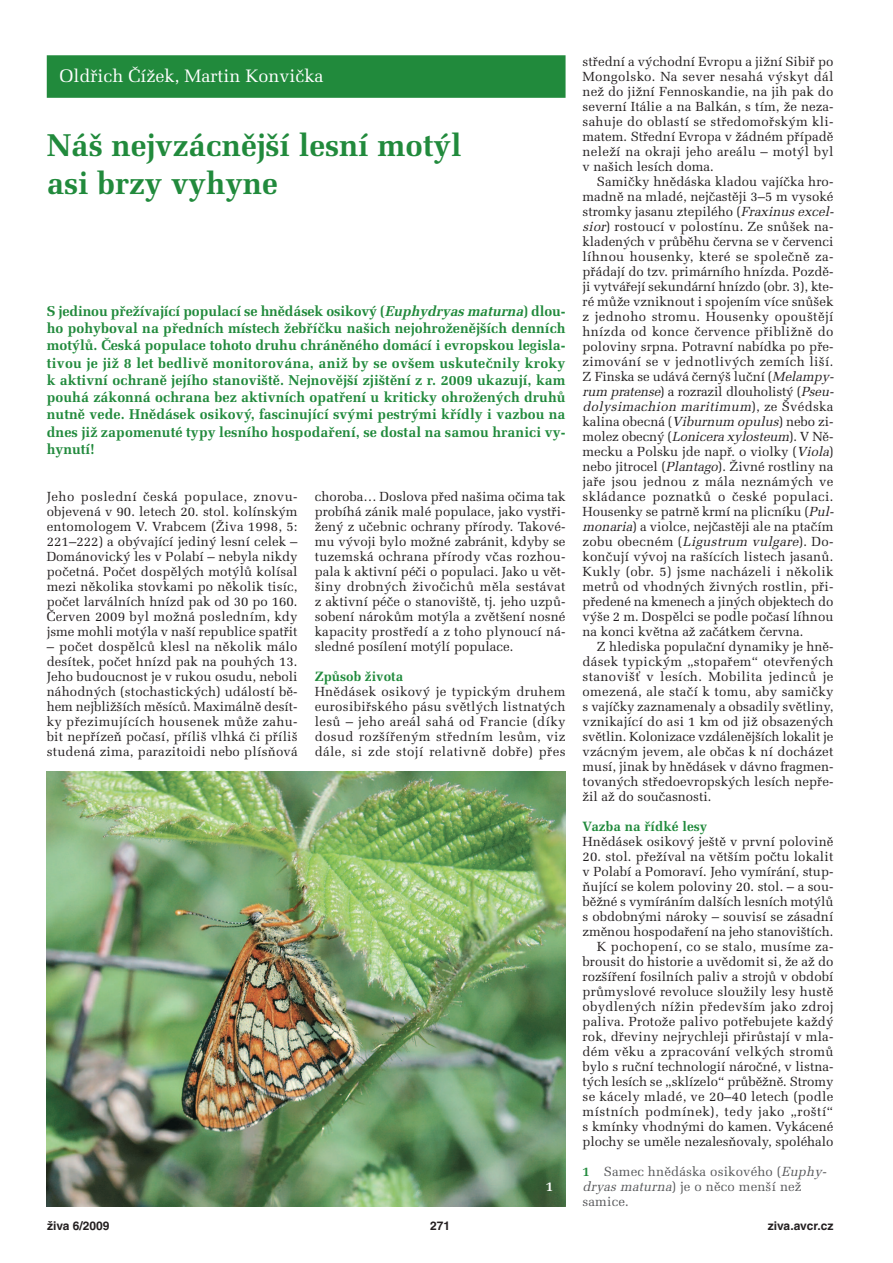
<style>
.page{position:relative;width:893px;height:1263px;background:#fff}
.page>*{position:absolute;margin:0;border:0;box-sizing:border-box;transform-origin:0 0}
.t1{font:700 31.5px/37.5px "Melior CE";color:#218a3c}
.t2{font:18px "Melior CE";color:#fff}
.t3{font:700 14.25px/17.2px "Melior CE";letter-spacing:.01em;color:#218a3c;text-align:justify}
.t4{font:700 13.5px "Melior CE";letter-spacing:.005em;color:#218a3c}
.t5{font:700 13.5px "Melior CE";color:#fff}
.t6{font:13.2px/15px "Melior CE";color:#231f20;text-align:justify}
.t7{font:13.2px/15px "Melior CE";letter-spacing:.01em;color:#57585a}
.t8{font:700 12px "Helvetica CE";color:#231f20}
.s1{font-style:italic}
.s2{font-weight:700;color:#218a3c}
</style>
<div class="page">
<img style="left:47px;top:771px;width:519px;height:435px">
<div style="left:47px;top:55px;width:519px;height:43px;background:#218a3c"></div>
<h2 class="t2" style="left:60px;top:70px;width:266px">Oldřich Čížek, Martin Konvička</h2>
<h1 class="t1" style="left:47px;top:130px;width:416px">Náš nejvzácnější lesní motýl asi brzy vyhyne</h1>
<p class="t3" style="left:47px;top:304px;width:520px">S jedinou přežívající populací se hnědásek osikový (<span class="s1">Euphydryasmaturna</span>) dlou&shy;ho pohyboval na předních místech žebříčku našich nejohroženějších denních motýlů. Česká populace tohoto druhu chráněného domácí i evropskou legisla&shy;tivou je již 8 let bedlivě monitorována, aniž by se ovšem uskutečnily kroky k aktivní ochraně jejího stanoviště. Nejnovější zjištění z r. 2009 ukazují, kam pouhá zákonná ochrana bez aktivních opatření u kriticky ohrožených druhů nutně vede. Hnědásek osikový, fascinující svými pestrými křídly i vazbou na dnes již zapomenuté typy lesního hospodaření, se dostal na samou hranici vy&shy;hynutí!</p>
<p class="t6" style="left:47px;top:491px;width:252px">Jeho poslední česká populace, znovu&shy;objevená v 90. letech 20. stol. kolínským entomologem V. Vrabcem (Živa 1998, 5:<br>221–222) a obývající jediný lesní celek – Dománovický les v Polabí – nebyla nikdy početná. Počet dospělých motýlů kolísal mezi několika stovkami po několik tisíc, počet larválních hnízd pak od 30 po 160.<br>Červen 2009 byl možná posledním, kdy jsme mohli motýla v naší republice spatřit</p>
<p class="t6" style="left:47px;top:641px;width:252px">– počet dospělců klesl na několik málo desítek, počet hnízd pak na pouhých 13.<br>Jeho budoucnost je v rukou osudu, neboli náhodných (stochastických) událostí bě&shy;hem nejbližších měsíců. Maximálně desít&shy;ky přezimujících housenek může zahu&shy;bit nepřízeň počasí, příliš vlhká či příliš studená zima, parazitoidi nebo plísňová</p>
<p class="t6" style="left:315px;top:491px;width:252px">choroba… Doslova před našima očima tak probíhá zánik malé populace, jako vystři&shy;žený z učebnic ochrany přírody. Takové&shy;mu vývoji bylo možné zabránit, kdyby se tuzemská ochrana přírody včas rozhou&shy;pala k aktivní péči o populaci. Jako u vět&shy;šiny drobných živočichů měla sestávat z aktivní péče o stanoviště, tj. jeho uzpů&shy;sobení nárokům motýla a zvětšení nosné kapacity prostředí a z toho plynoucí ná&shy;sledné posílení motýlí populace.</p>
<p class="t4" style="left:315px;top:672px;width:90px">Způsob života</p>
<p class="t6" style="left:315px;top:686px;width:252px">Hnědásek osikový je typickým druhem eurosibiřského pásu světlých listnatých lesů – jeho areál sahá od Francie (díky dosud rozšířeným středním lesům, viz dále, si zde stojí relativně dobře) přes</p>
<p class="t5" style="left:546px;top:1181px;width:9px">1</p>
<p class="t6" style="left:583px;top:56px;width:252px">střední a východní Evropu a jižní Sibiř po Mongolsko. Na sever nesahá výskyt dál než do jižní Fennoskandie, na jih pak do severní Itálie a na Balkán, s tím, že neza&shy;sahuje do oblastí se středomořským kli&shy;matem. Střední Evropa v žádném případě neleží na okraji jeho areálu – motýl byl v našich lesích doma.</p>
<p class="t6" style="left:583px;top:176px;width:255px;text-align:left;text-indent:14px">Samičky hnědáska kladou vajíčka hro&shy;madně na mladé, nejčastěji 3–5 m vysoké stromky jasanu ztepilého (<span class="s1">Fraxinusexcel&shy;sior</span>) rostoucí v polostínu. Ze snůšek na&shy;kladených v průběhu června se v červenci líhnou housenky, které se společně za&shy;přádají do tzv. primárního hnízda. Pozdě&shy;ji vytvářejí sekundární hnízdo (obr. 3), kte&shy;ré může vzniknout i spojením více snůšek z jednoho stromu. Housenky opouštějí hnízda od konce července přibližně do poloviny srpna. Potravní nabídka po pře&shy;zimování se v jednotlivých zemích liší.<br>Z Finska se udává černýš luční (<span class="s1">Melampy&shy;rumpratense</span>) a rozrazil dlouholistý (<span class="s1">Pseu&shy;dolysimachion maritimum</span>) , z e Š v é d s k a kalina obecná (<span class="s1">Viburnumopulus</span>) nebo zi&shy;molez obecný (<span class="s1">Loniceraxylosteum</span>). V Ně&shy;mecku a Polsku jde např. o violky (<span class="s1">Viola</span>) nebo jitrocel (<span class="s1">Plantago</span>). Živné rostliny na jaře jsou jednou z mála neznámých ve skládance poznatků o české populaci.<br>Housenky se patrně krmí na plicníku (<span class="s1">Pul&shy;monaria</span>) a violce, nejčastěji ale na ptačím zobu obecném (<span class="s1">Ligustrum vulgare</span>). Do&shy;končují vývoj na rašících listech jasanů.<br>Kukly (obr. 5) jsme nacházeli i několik metrů od vhodných živných rostlin, při&shy;předené na kmenech a jiných objektech do výše 2 m. Dospělci se podle počasí líhnou na konci května až začátkem června.</p>
<p class="t6" style="left:583px;top:641px;width:252px;text-indent:14px">Z hlediska populační dynamiky je hně&shy;dásek typickým „stopařem“ otevřených stanovišť v lesích. Mobilita jedinců je omezená, ale stačí k tomu, aby samičky s vajíčky zaznamenaly a obsadily světliny, vznikající do asi 1 km od již obsazených světlin. Kolonizace vzdálenějších lokalit je vzácným jevem, ale občas k ní docházet musí, jinak by hnědásek v dávno fragmen&shy;tovaných středoevropských lesích nepře&shy;žil až do současnosti.</p>
<p class="t4" style="left:583px;top:822px;width:126px">Vazba na řídké lesy</p>
<p class="t6" style="left:583px;top:836px;width:252px">Hnědásek osikový ještě v první polovině</p>
<p class="t6" style="left:583px;top:851px;width:252px;text-align:right">20. stol. přežíval na větším počtu lokalit v Polabí a Pomoraví. Jeho vymírání, stup&shy;ňující se kolem poloviny 20. stol. – a sou&shy;běžné s vymíráním dalších lesních motýlů s obdobnými nároky – souvisí se zásadní změnou hospodaření na jeho stanovištích.<br>K pochopení, co se stalo, musíme za&shy;brousit do historie a uvědomit si, že až do rozšíření fosilních paliv a strojů v období průmyslové revoluce sloužily lesy hustě obydlených nížin především jako zdroj paliva. Protože palivo potřebujete každý rok, dřeviny nejrychleji přirůstají v mla&shy;dém věku a zpracování velkých stromů bylo s ruční technologií náročné, v listna&shy;tých lesích se „sklízelo“ průběžně. Stromy se kácely mladé, ve 20–40 letech (podle místních podmínek), tedy jako „roští“ s kmínky vhodnými do kamen. Vykácené plochy se uměle nezalesňovaly, spoléhalo</p>
<p class="t7" style="left:583px;top:1166px;width:248px"><span class="s2">1</span> Samec hnědáska osikového (<span class="s1">Euphy&shy;dryasmaturna</span>) je o něco menší než samice.</p>
<p class="t8" style="left:47px;top:1221px;width:64px">živa 6/2009</p>
<p class="t8" style="left:430px;top:1221px;width:22px">271</p>
<p class="t8" style="left:768px;top:1221px;width:67px">ziva.avcr.cz</p>
</div>
